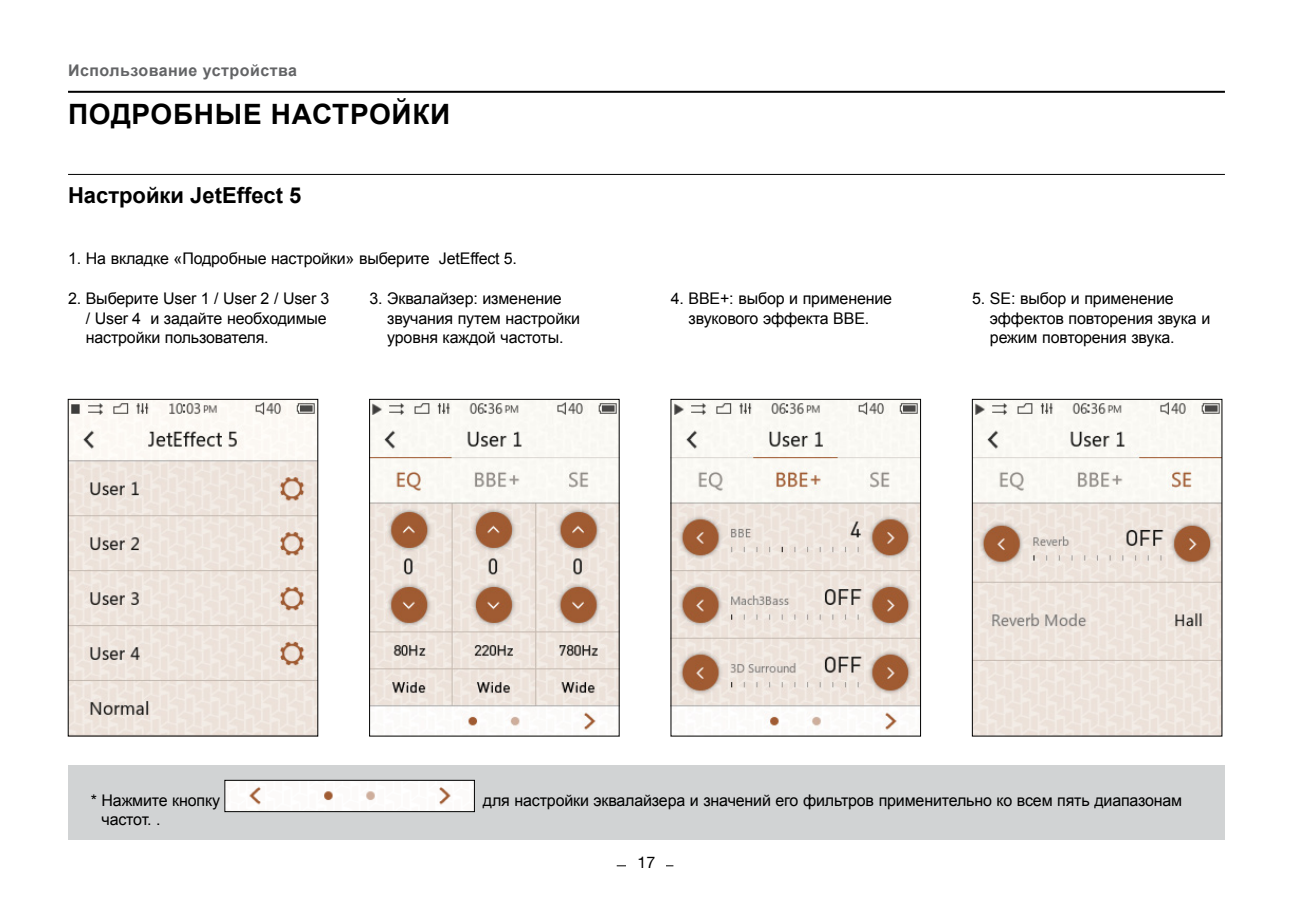
<style>
.page{position:relative;width:1293px;height:908px;background:#fff}
.page>*{position:absolute;margin:0;border:0;box-sizing:border-box;transform-origin:0 0}
.t1{font:700 28px "Arial";letter-spacing:.025em;color:#000}
.t2{font:700 22px "Arial";color:#000}
.t3{font:16px/19.2px "Arial";letter-spacing:-.01em;color:#000}
.t4{font:700 16px "Arial";letter-spacing:.03em;color:#636466}
.t5{font:16px "Helvetica Neue LT Pro";color:#000}
</style>
<div class="page">
<hr style="left:68px;top:91px;width:1157px;height:2px;background:#000">
<hr style="left:617px;top:864px;width:56px;height:2px;background:#000">
<div style="left:626px;top:856px;width:40px;height:23px;background:#fff"></div>
<div style="left:68px;top:765px;width:1157px;height:74px;background:#d1d3d4"></div>
<div style="left:227px;top:781px;width:245px;height:28px;background:#fcfaf9"></div>
<div style="left:225px;top:779px;width:249px;height:32px;border:1px solid #000"></div>
<hr style="left:68px;top:174px;width:1157px;height:1px;background:#000">
<img style="left:371px;top:401px;width:246px;height:330px">
<div style="left:369px;top:399px;width:250px;height:337px;border:1px solid #000"></div>
<img style="left:70px;top:401px;width:246px;height:333px">
<img style="left:673px;top:401px;width:245px;height:330px">
<img style="left:974px;top:401px;width:246px;height:333px">
<div style="left:972px;top:399px;width:250px;height:337px;border:1px solid #000"></div>
<p class="t4" style="left:68px;top:60px;width:231px">Использование устройства</p>
<h1 class="t1" style="left:68px;top:95px;width:384px">Подробн ые настройки</h1>
<h2 class="t2" style="left:68px;top:181px;width:235px">Настройки JetEffect 5</h2>
<p class="t3" style="left:68px;top:249px;width:450px">1. На вкладке «Подробные настройки» выберите JetEffect 5.</p>
<p class="t3" style="left:387px;top:289px;width:194px;text-indent:-18px">3. Эквалайзер: изменение звучания путем настройки уровня каждой частоты.</p>
<p class="t3" style="left:671px;top:289px;width:223px;text-align:center">4. BBE+: выбор и применение звукового эффекта BBE.</p>
<p class="t3" style="left:990px;top:289px;width:222px;text-indent:-18px">5. SE: выбор и применение эффектов повторения звука и режим повторения звука.</p>
<p class="t3" style="left:86px;top:289px;width:245px;text-indent:-18px">2. Выберите User 1 / User 2 / User 3 / User 4 и задайте необходимые настройки пользователя.</p>
<p class="t3" style="left:91px;top:790px;width:131px">* Нажмите кнопку</p>
<p class="t3" style="left:483px;top:790px;width:701px">для настройки эквалайзера и значений его фильтров применительно ко всем пять диапазонам</p>
<p class="t3" style="left:102px;top:809px;width:60px">частот. .</p>
<p class="t5" style="left:637px;top:852px;width:19px">17</p>
</div>
